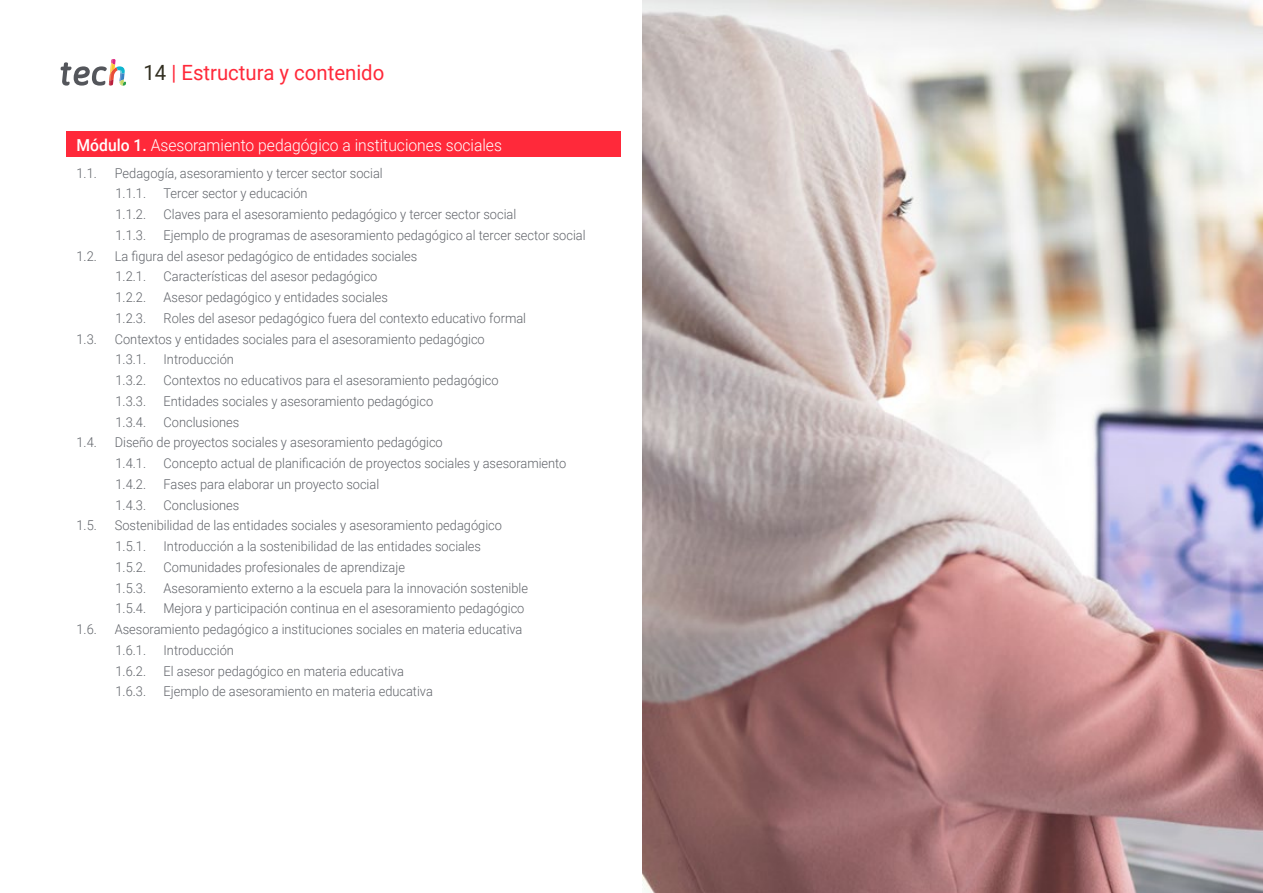
<style>
.page{position:relative;width:1263px;height:893px;background:#fff}
.page>*{position:absolute;margin:0;border:0;box-sizing:border-box;transform-origin:0 0}
.t1{font:21px "Roboto";color:#ff293a}
.t2{font:300 16.5px "Roboto";color:#fff;scale:.95 1}
.t3{font:300 13.5px/20.7px "Roboto";color:#61646a;scale:.95 1}
.s1{color:#312e20}
.s2{font-weight:500}
</style>
<div class="page">
<div style="left:66px;top:132px;width:555px;height:25px;background:#ff293a"></div>
<svg style="left:61px;top:59px;width:65px;height:27px"></svg>
<img style="left:642px;top:0;width:621px;height:893px">
<h1 class="t1" style="left:144px;top:57px;width:242px"><span class="s1">14</span> | Estructura y contenido</h1>
<p class="t2" style="left:77px;top:133px;width:449px"><span class="s2">Módulo 1.</span> Asesoramiento pedagógico a instituciones sociales</p>
<p class="t3" style="left:77px;top:162px;width:23px">1.1.</p>
<p class="t3" style="left:115px;top:162px;width:284px">Pedagogía, asesoramiento y tercer sector social<br>1.1.1.</p>
<p class="t3" style="left:164px;top:183px;width:153px">Tercer sector y educación</p>
<p class="t3" style="left:116px;top:204px;width:34px">1.1.2.</p>
<p class="t3" style="left:164px;top:204px;width:373px">Claves para el asesoramiento pedagógico y tercer sector social</p>
<p class="t3" style="left:116px;top:224px;width:34px">1.1.3.</p>
<p class="t3" style="left:164px;top:224px;width:446px">Ejemplo de programas de asesoramiento pedagógico al tercer sector social</p>
<p class="t3" style="left:77px;top:245px;width:23px">1.2.</p>
<p class="t3" style="left:115px;top:245px;width:320px">La figura del asesor pedagógico de entidades sociales<br>1.2.1.</p>
<p class="t3" style="left:164px;top:266px;width:227px">Características del asesor pedagógico</p>
<p class="t3" style="left:116px;top:287px;width:34px">1.2.2.</p>
<p class="t3" style="left:164px;top:287px;width:238px">Asesor pedagógico y entidades sociales</p>
<p class="t3" style="left:116px;top:307px;width:34px">1.2.3.</p>
<p class="t3" style="left:164px;top:307px;width:383px">Roles del asesor pedagógico fuera del contexto educativo formal</p>
<p class="t3" style="left:77px;top:328px;width:23px">1.3.</p>
<p class="t3" style="left:115px;top:328px;width:391px">Contextos y entidades sociales para el asesoramiento pedagógico<br>1.3.1.</p>
<p class="t3" style="left:164px;top:349px;width:76px">Introducción</p>
<p class="t3" style="left:116px;top:370px;width:34px">1.3.2.</p>
<p class="t3" style="left:164px;top:370px;width:354px">Contextos no educativos para el asesoramiento pedagógico</p>
<p class="t3" style="left:116px;top:390px;width:34px">1.3.3.</p>
<p class="t3" style="left:164px;top:390px;width:285px">Entidades sociales y asesoramiento pedagógico</p>
<p class="t3" style="left:116px;top:411px;width:34px">1.3.4.</p>
<p class="t3" style="left:164px;top:411px;width:81px">Conclusiones</p>
<p class="t3" style="left:77px;top:432px;width:23px">1.4.</p>
<p class="t3" style="left:115px;top:432px;width:347px">Diseño de proyectos sociales y asesoramiento pedagógico<br>1.4.1.</p>
<p class="t3" style="left:164px;top:453px;width:426px">Concepto actual de planificación de proyectos sociales y asesoramiento</p>
<p class="t3" style="left:116px;top:473px;width:34px">1.4.2.</p>
<p class="t3" style="left:164px;top:473px;width:229px">Fases para elaborar un proyecto social</p>
<p class="t3" style="left:116px;top:494px;width:34px">1.4.3.</p>
<p class="t3" style="left:164px;top:494px;width:81px">Conclusiones</p>
<p class="t3" style="left:77px;top:515px;width:23px">1.5.</p>
<p class="t3" style="left:115px;top:515px;width:409px">Sostenibilidad de las entidades sociales y asesoramiento pedagógico<br>1.5.1.</p>
<p class="t3" style="left:164px;top:536px;width:336px">Introducción a la sostenibilidad de las entidades sociales</p>
<p class="t3" style="left:116px;top:556px;width:34px">1.5.2.</p>
<p class="t3" style="left:164px;top:556px;width:256px">Comunidades profesionales de aprendizaje</p>
<p class="t3" style="left:116px;top:577px;width:34px">1.5.3.</p>
<p class="t3" style="left:164px;top:577px;width:385px">Asesoramiento externo a la escuela para la innovación sostenible</p>
<p class="t3" style="left:116px;top:598px;width:34px">1.5.4.</p>
<p class="t3" style="left:164px;top:598px;width:381px">Mejora y participación continua en el asesoramiento pedagógico</p>
<p class="t3" style="left:77px;top:619px;width:23px">1.6.</p>
<p class="t3" style="left:115px;top:619px;width:431px">Asesoramiento pedagógico a instituciones sociales en materia educativa<br>1.6.1.</p>
<p class="t3" style="left:164px;top:639px;width:76px">Introducción</p>
<p class="t3" style="left:116px;top:660px;width:34px">1.6.2.</p>
<p class="t3" style="left:164px;top:660px;width:255px">El asesor pedagógico en materia educativa</p>
<p class="t3" style="left:116px;top:681px;width:34px">1.6.3.</p>
<p class="t3" style="left:164px;top:681px;width:285px">Ejemplo de asesoramiento en materia educativa</p>
</div>
